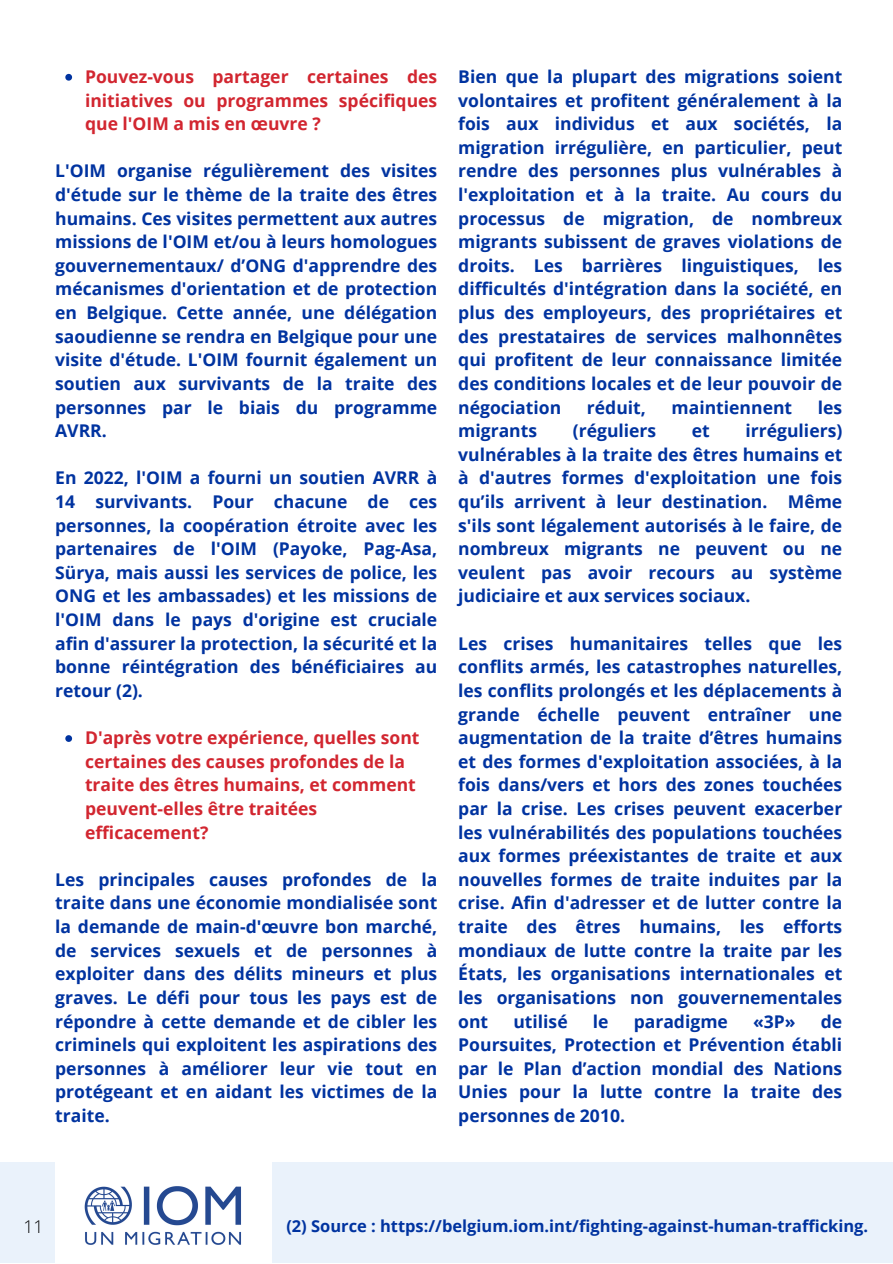
<style>
.page{position:relative;width:893px;height:1264px;background:#fff}
.page>*{position:absolute;margin:0;border:0;box-sizing:border-box;transform-origin:0 0}
.t1{font:700 17.55px/23.5px "Open Sans";color:#0033a0;text-align:justify}
.t2{font:700 17.55px/23.5px "Open Sans";color:#d22630;text-align:justify}
.t3{font:300 17.55px "Open Sans";color:#000}
.t4{font:700 16.5px "Open Sans";color:#0033a0}
</style>
<div class="page">
<div style="left:0;top:1161px;width:892px;height:101px;background:#eaf2fb"></div>
<img style="left:55px;top:1161px;width:216px;height:101px">
<svg style="left:65px;top:74px;width:7px;height:7px"></svg>
<svg style="left:65px;top:735px;width:7px;height:7px"></svg>
<p class="t2" style="left:85px;top:64px;width:354px">Pouvez-vous partager certaines des initiatives ou programmes spécifiques que l'OIM a mis en œuvre ?</p>
<p class="t1" style="left:55px;top:159px;width:383px">L'OIM organise régulièrement des visites d'étude sur le thème de la traite des êtres humains. Ces visites permettent aux autres missions de l'OIM et/ou à leurs homologues gouvernementaux/ d’ONG d'apprendre des mécanismes d'orientation et de protection en Belgique. Cette année, une délégation saoudienne se rendra en Belgique pour une visite d'étude. L'OIM fournit également un soutien aux survivants de la traite des personnes par le biais du programme AVRR.</p>
<p class="t1" style="left:55px;top:466px;width:383px">En 2022, l'OIM a fourni un soutien AVRR à 14 survivants. Pour chacune de ces personnes, la coopération étroite avec les partenaires de l'OIM (Payoke, Pag-Asa, Sürya, mais aussi les services de police, les ONG et les ambassades) et les missions de l'OIM dans le pays d'origine est cruciale afin d'assurer la protection, la sécurité et la bonne réintégration des bénéficiaires au retour (2).</p>
<p class="t2" style="left:85px;top:725px;width:336px;text-align:left">D'après votre expérience, quelles sont certaines des causes profondes de la traite des êtres humains, et comment peuvent-elles être traitées efficacement?</p>
<p class="t1" style="left:55px;top:867px;width:383px">Les principales causes profondes de la traite dans une économie mondialisée sont la demande de main-d'œuvre bon marché, de services sexuels et de personnes à exploiter dans des délits mineurs et plus graves. Le défi pour tous les pays est de répondre à cette demande et de cibler les criminels qui exploitent les aspirations des personnes à améliorer leur vie tout en protégeant et en aidant les victimes de la traite.</p>
<p class="t1" style="left:458px;top:64px;width:385px">Bien que la plupart des migrations soient volontaires et profitent généralement à la fois aux individus et aux sociétés, la migration irrégulière, en particulier, peut rendre des personnes plus vulnérables à l'exploitation et à la traite. Au cours du processus de migration, de nombreux migrants subissent de graves violations de droits. Les barrières linguistiques, les difficultés d'intégration dans la société, en plus des employeurs, des propriétaires et des prestataires de services malhonnêtes qui profitent de leur connaissance limitée des conditions locales et de leur pouvoir de négociation</p>
<p class="t1" style="left:587px;top:395px;width:60px">réduit,</p>
<p class="t1" style="left:671px;top:395px;width:122px">maintiennent</p>
<p class="t1" style="left:817px;top:395px;width:26px">les</p>
<p class="t1" style="left:458px;top:418px;width:385px;text-indent:287px">irréguliers) vulnérables à la traite des êtres humains et à d'autres formes d'exploitation une fois qu’ils arrivent à leur destination. Même s'ils sont légalement autorisés à le faire, de nombreux migrants ne peuvent ou ne veulent pas avoir recours au système judiciaire et aux services sociaux.</p>
<p class="t1" style="left:458px;top:631px;width:385px">Les crises humanitaires telles que les conflits armés, les catastrophes naturelles, les conflits prolongés et les déplacements à grande échelle peuvent entraîner une augmentation de la traite d’êtres humains et des formes d'exploitation associées, à la fois dans/vers et hors des zones touchées par la crise. Les crises peuvent exacerber les vulnérabilités des populations touchées aux formes préexistantes de traite et aux nouvelles formes de traite induites par la crise. Afin d'adresser et de lutter contre la traite des êtres humains, les efforts mondiaux de lutte contre la traite par les États, les organisations internationales et les organisations non gouvernementales ont</p>
<p class="t1" style="left:458px;top:418px;width:80px">migrants</p>
<p class="t1" style="left:572px;top:418px;width:85px">(réguliers</p>
<p class="t1" style="left:691px;top:418px;width:19px">et</p>
<p class="t1" style="left:513px;top:1008px;width:56px">utilisé</p>
<p class="t1" style="left:592px;top:1008px;width:17px">le</p>
<p class="t1" style="left:633px;top:1008px;width:96px">paradigme</p>
<p class="t1" style="left:753px;top:1008px;width:44px">«3P»</p>
<p class="t1" style="left:458px;top:1008px;width:385px;text-indent:362px">de Poursuites, Protection et Prévention établi par le Plan d’action mondial des Nations Unies pour la lutte contre la traite des personnes de 2010.</p>
<p class="t3" style="left:24px;top:1213px;width:22px">11</p>
<p class="t4" style="left:286px;top:1213px;width:583px">(2) Source : https://belgium.iom.int/fighting-against-human-trafficking.</p>
</div>
